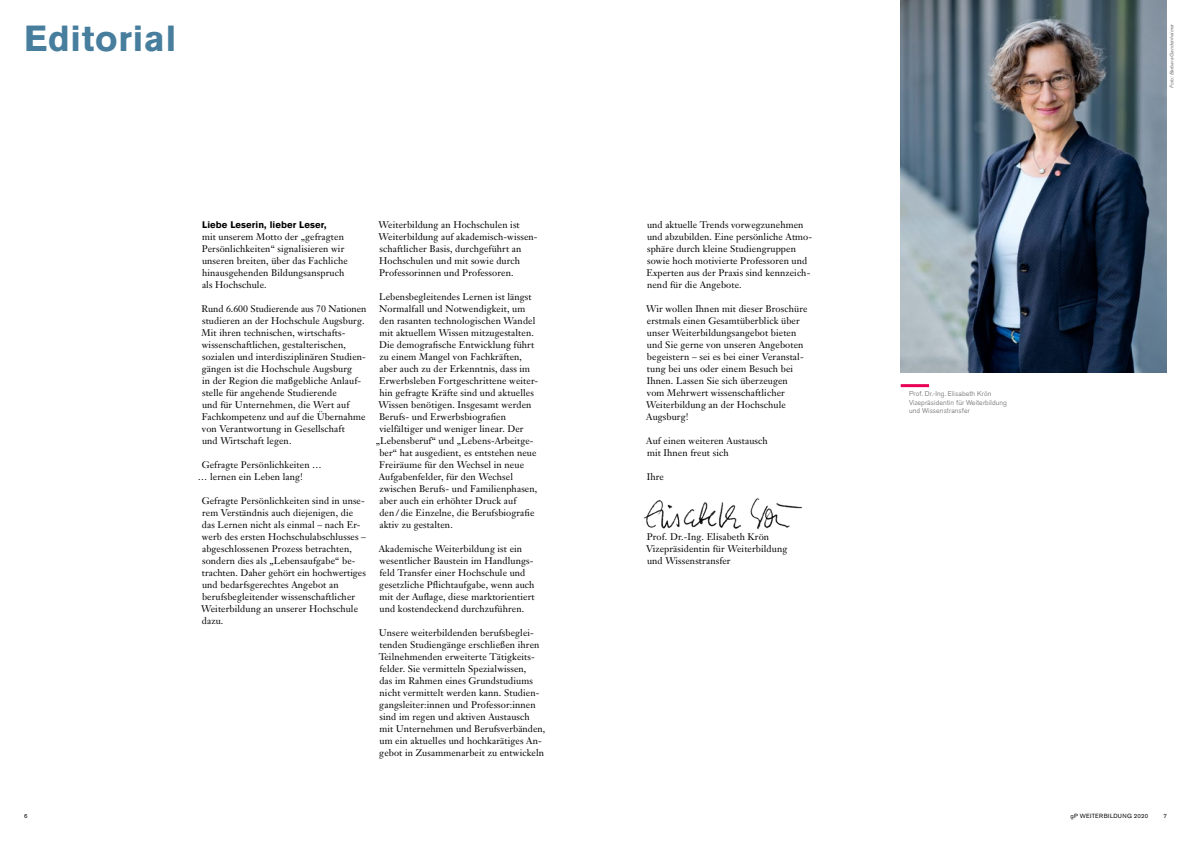
<style>
.page{position:relative;width:1191px;height:842px;background:#fff}
.page>*{position:absolute;margin:0;border:0;box-sizing:border-box;transform-origin:0 0}
.t1{font:700 36px "Akzidenz Grotesk BQ";letter-spacing:.02em;color:#477d9d}
.t2{font:9.5px/12px "Janson Text";letter-spacing:.01em;color:#000}
.t3{font:700 9.5px "Akzidenz Grotesk BQ";letter-spacing:.01em;color:#000}
.t4{font:300 7px/8.4px "Akzidenz Grotesk BQ";letter-spacing:.01em;color:#626463}
.t5{font:6px "Akzidenz Grotesk BQ";letter-spacing:.05em;color:#000}
.t6{font:italic 5px "Akzidenz Grotesk BQ";letter-spacing:.01em;color:#626463}
</style>
<div class="page">
<img style="left:642px;top:498px;width:161px;height:32px">
<hr style="left:900px;top:384px;width:29px;height:3px;background:#e70054">
<img style="left:900px;top:0;width:266px;height:372px">
<h1 class="t1" style="left:24px;top:18px;width:154px">Editorial</h1>
<p class="t3" style="left:202px;top:219px;width:126px">Liebe Leserin, lieber Leser,</p>
<p class="t2" style="left:202px;top:231px;width:148px">mit unserem Motto der „gefragten<br>Persönlichkeiten“ signalisieren wir unseren breiten, über das Fachliche hinausgehenden Bildungsanspruch als Hochschule.</p>
<p class="t2" style="left:202px;top:303px;width:166px">Rund 6.600 Studierende aus 70 Nationen studieren an der Hochschule Augsburg.<br>Mit ihren technischen, wirtschafts&shy;wissenschaftlichen, gestalterischen, sozialen und interdisziplinären Studien&shy;gängen ist die Hochschule Augsburg<br>in der Region die maßgebliche Anlauf&shy;stelle für angehende Studierende<br>und für Unternehmen, die Wert auf Fachkompetenz und auf die Übernahme von Verantwortung in Gesellschaft<br>und Wirtschaft legen.</p>
<p class="t2" style="left:198px;top:459px;width:125px;text-indent:4px">Gefragte Persönlichkeiten … … lernen ein Leben lang!</p>
<p class="t2" style="left:201px;top:495px;width:166px">Gefragte Persönlichkeiten sind in unse&shy;rem Verständnis auch diejenigen, die das Lernen nicht als einmal – nach Er&shy;werb des ersten Hochschulabschlusses – abgeschlossenen Prozess betrachten, sondern dies als „Lebensaufgabe“ be&shy;trachten. Daher gehört ein hochwertiges und bedarfsgerechtes Angebot an berufsbegleitender wissenschaftlicher Weiterbildung an unserer Hochschule dazu.</p>
<p class="t2" style="left:379px;top:219px;width:160px">Weiterbildung an Hochschulen ist Weiterbildung auf akademisch-wissen&shy;schaftlicher Basis, durchgeführt an Hochschulen und mit sowie durch Professorinnen und Professoren.</p>
<p class="t2" style="left:379px;top:291px;width:154px">Lebensbegleitendes Lernen ist längst</p>
<p class="t2" style="left:379px;top:303px;width:148px">Normalfall und Notwendigkeit, um</p>
<p class="t2" style="left:379px;top:315px;width:157px">den rasanten technologischen Wandel</p>
<p class="t2" style="left:379px;top:327px;width:156px">mit aktuellem Wissen mitzugestalten.</p>
<p class="t2" style="left:379px;top:339px;width:157px">Die demografische Entwicklung führt</p>
<p class="t2" style="left:379px;top:351px;width:144px">zu einem Mangel von Fachkräften,</p>
<p class="t2" style="left:379px;top:363px;width:152px">aber auch zu der Erkenntnis, dass im</p>
<p class="t2" style="left:379px;top:375px;width:160px">Erwerbsleben Fortgeschrittene weiter-</p>
<p class="t2" style="left:379px;top:387px;width:156px">hin gefragte Kräfte sind und aktuelles</p>
<p class="t2" style="left:379px;top:399px;width:154px">Wissen benötigen. Insgesamt werden</p>
<p class="t2" style="left:379px;top:411px;width:128px">Berufs- und Erwerbsbiografien</p>
<p class="t2" style="left:379px;top:423px;width:146px">vielfältiger und weniger linear. Der</p>
<p class="t2" style="left:376px;top:435px;width:159px">„Lebensberuf“ und „Lebens-Arbeitge-</p>
<p class="t2" style="left:379px;top:447px;width:158px">ber“ hat ausgedient, es entstehen neue</p>
<p class="t2" style="left:379px;top:459px;width:146px">Freiräume für den Wechsel in neue</p>
<p class="t2" style="left:379px;top:471px;width:136px">Aufgabenfelder, für den Wechsel</p>
<p class="t2" style="left:379px;top:483px;width:159px">zwischen Berufs- und Familienphasen,</p>
<p class="t2" style="left:379px;top:495px;width:138px">aber auch ein erhöhter Druck auf</p>
<p class="t2" style="left:379px;top:507px;width:157px">den / die Einzelne, die Berufsbiografie</p>
<p class="t2" style="left:379px;top:519px;width:75px">aktiv zu gestalten.</p>
<p class="t2" style="left:379px;top:543px;width:157px">Akademische Weiterbildung ist ein wesentlicher Baustein im Handlungs&shy;feld Transfer einer Hochschule und gesetzliche Pflichtaufgabe, wenn auch mit der Auflage, diese marktorientiert und kostendeckend durchzuführen.</p>
<p class="t2" style="left:379px;top:627px;width:168px">Unsere weiterbildenden berufsbeglei&shy;tenden Studiengänge erschließen ihren Teilnehmenden erweiterte Tätigkeits&shy;felder. Sie vermitteln Spezialwissen,<br>das im Rahmen eines Grundstudiums nicht vermittelt werden kann. Studien&shy;gangsleiter:innen und Professor:innen sind im regen und aktiven Austausch<br>mit Unternehmen und Berufsverbänden, um ein aktuelles und hochkarätiges An&shy;gebot in Zusammenarbeit zu entwickeln</p>
<p class="t2" style="left:646px;top:219px;width:166px">und aktuelle Trends vorwegzunehmen und abzubilden. Eine persönliche Atmo&shy;sphäre durch kleine Studiengruppen sowie hoch motivierte Professoren und Experten aus der Praxis sind kennzeich&shy;nend für die Angebote.</p>
<p class="t2" style="left:646px;top:303px;width:163px">Wir wollen Ihnen mit dieser Broschüre erstmals einen Gesamtüberblick über unser Weiterbildungsangebot bieten und Sie gerne von unseren Angeboten begeistern – sei es bei einer Veranstal&shy;tung bei uns oder einem Besuch bei Ihnen. Lassen Sie sich überzeugen<br>vom Mehrwert wissenschaftlicher Weiterbildung an der Hochschule Augsburg!</p>
<p class="t2" style="left:646px;top:435px;width:123px">Auf einen weiteren Austausch mit Ihnen freut sich</p>
<p class="t2" style="left:647px;top:471px;width:19px">Ihre</p>
<p class="t2" style="left:646px;top:531px;width:143px">Prof. Dr.-Ing. Elisabeth Krön<br>Vizepräsidentin für Weiterbildung und Wissenstransfer</p>
<p class="t4" style="left:909px;top:390px;width:99px">Prof. Dr.-Ing. Elisabeth Krön<br>Vizepräsidentin für Weiterbildung und Wissenstransfer</p>
<p class="t6" style="left:1168px;top:88px;width:66px;rotate:-90deg">Foto: Barbara Gandenheimer</p>
<p class="t5" style="left:24px;top:812px;width:5px">6</p>
<p class="t5" style="left:1070px;top:812px;width:79px">gP WEITERBILDUNG 2020</p>
<p class="t5" style="left:1163px;top:812px;width:5px">7</p>
</div>
